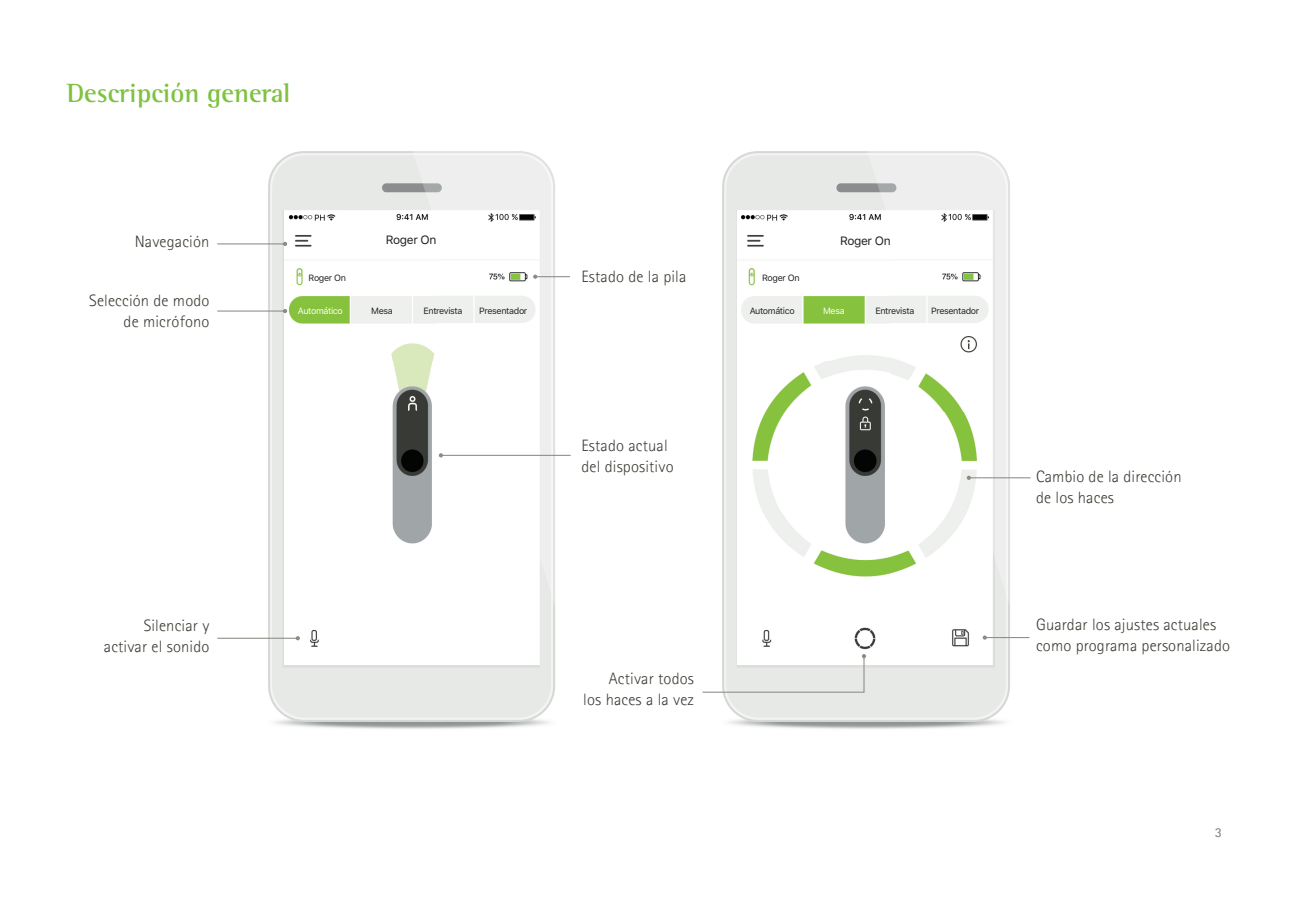
<style>
.page{position:relative;width:1289px;height:919px;background:#fff}
.page>*{position:absolute;margin:0;border:0;box-sizing:border-box;transform-origin:0 0}
.t1{font:700 27px "Rotis Semifor Phonak";color:#7fc241}
.t2{font:300 16.5px/21px "Rotis Sansfor Phonak";letter-spacing:.01em;color:#3f3d36}
.t3{font:700 13.5px "Rotis Sansfor Phonak";color:#8b8b83}
.t4{font:12px "SFUI Text";letter-spacing:-.03em;color:#231f20}
.t5{font:9px "SFUI Text";letter-spacing:-.04em;color:#231f20}
.t6{font:9px "SFUI Text";letter-spacing:-.04em;color:#fff}
</style>
<div class="page">
<img style="left:702px;top:151px;width:329px;height:578px">
<img style="left:237px;top:151px;width:334px;height:578px">
<img style="left:284px;top:211px;width:255px;height:453px">
<img style="left:737px;top:211px;width:255px;height:453px">
<hr style="left:441px;top:455px;width:129px;height:1px;background:#8b8b83">
<svg style="left:439px;top:453px;width:4px;height:4px"></svg>
<hr style="left:535px;top:276px;width:35px;height:1px;background:#8b8b83">
<svg style="left:533px;top:274px;width:4px;height:5px"></svg>
<hr style="left:217px;top:243px;width:68px;height:1px;background:#8b8b83">
<svg style="left:283px;top:242px;width:4px;height:4px"></svg>
<hr style="left:217px;top:310px;width:68px;height:1px;background:#8b8b83">
<svg style="left:283px;top:309px;width:4px;height:4px"></svg>
<hr style="left:217px;top:637px;width:81px;height:1px;background:#8b8b83">
<svg style="left:296px;top:636px;width:4px;height:4px"></svg>
<hr style="left:968px;top:477px;width:62px;height:1px;background:#8b8b83">
<svg style="left:966px;top:475px;width:4px;height:5px"></svg>
<hr style="left:984px;top:637px;width:45px;height:1px;background:#8b8b83">
<svg style="left:982px;top:635px;width:4px;height:4px"></svg>
<hr style="left:702px;top:691px;width:162px;height:1px;background:#8b8b83">
<hr style="left:863px;top:656px;width:1px;height:36px;background:#8b8b83">
<svg style="left:861px;top:654px;width:5px;height:4px"></svg>
<h1 class="t1" style="left:67px;top:76px;width:225px">Descripción general</h1>
<p class="t2" style="left:135px;top:232px;width:76px">Navegación</p>
<p class="t2" style="left:89px;top:290px;width:122px;text-align:right">Selección de modo de micrófono</p>
<p class="t4" style="left:386px;top:231px;width:52px">Roger On</p>
<p class="t4" style="left:840px;top:233px;width:52px">Roger On</p>
<p class="t2" style="left:581px;top:266px;width:106px">Estado de la pila</p>
<p class="t5" style="left:308px;top:271px;width:39px">Roger On</p>
<p class="t6" style="left:298px;top:304px;width:47px">Automático</p>
<p class="t5" style="left:371px;top:304px;width:23px">Mesa</p>
<p class="t5" style="left:423px;top:304px;width:40px">Entrevista</p>
<p class="t5" style="left:479px;top:304px;width:50px">Presentador</p>
<p class="t5" style="left:762px;top:271px;width:39px">Roger On</p>
<p class="t5" style="left:749px;top:304px;width:47px">Automático</p>
<p class="t6" style="left:823px;top:304px;width:23px">Mesa</p>
<p class="t5" style="left:875px;top:304px;width:40px">Entrevista</p>
<p class="t5" style="left:931px;top:304px;width:50px">Presentador</p>
<p class="t2" style="left:581px;top:435px;width:94px">Estado actual del dispositivo</p>
<p class="t2" style="left:104px;top:615px;width:107px;text-align:right">Silenciar y activar el sonido</p>
<p class="t2" style="left:583px;top:667px;width:112px;text-align:right">Activar todos<br>los haces a la vez</p>
<p class="t2" style="left:1036px;top:466px;width:147px">Cambio de la dirección de los haces</p>
<p class="t2" style="left:1036px;top:614px;width:195px">Guardar los ajustes actuales como programa personalizado</p>
<p class="t3" style="left:1214px;top:823px;width:9px">3</p>
</div>
